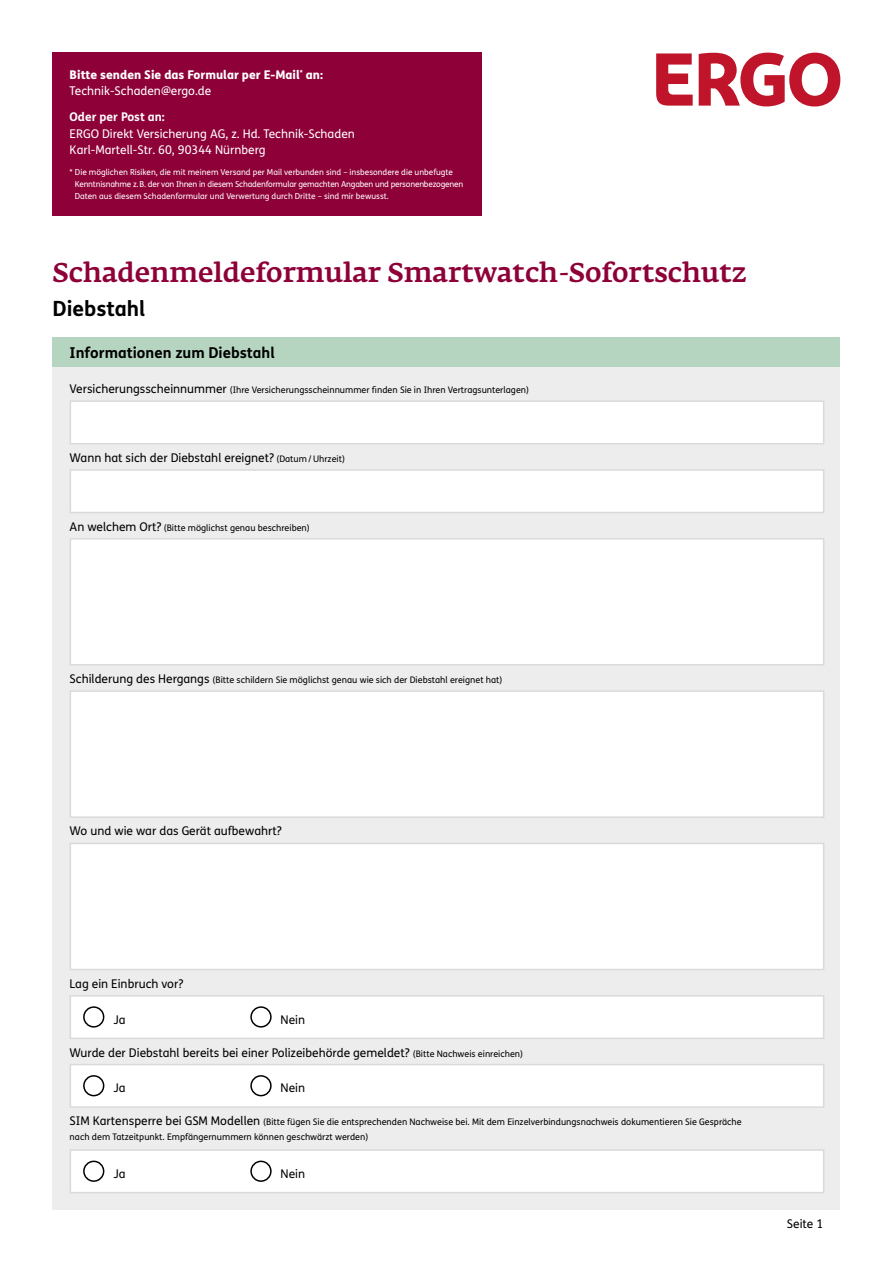
<style>
.page{position:relative;width:893px;height:1263px;background:#fff}
.page>*{position:absolute;margin:0;border:0;box-sizing:border-box;transform-origin:0 0}
.t1{font:500 27px "Fedra Serif A Pro";color:#8e0038}
.t2{font:700 21px "FS Me";color:#000}
.t3{font:700 15px "FS Me";color:#000}
.t4{font:12px "FS Me";color:#000}
.t5{font:12px/16.8px "FS Me";color:#fff}
.t6{font:800 12px/16.8px "FS Me";color:#fff}
.t7{font:700 12px "FS Me";color:#fff}
.t8{font:9px/14.4px "FS Me";color:#000}
.t9{font:8.25px/12px "FS Me";color:#fff}
.s1{font-weight:400}
.s2{font-size:12px}
.s3{font-size:9px}
</style>
<div class="page">
<div style="left:53px;top:337px;width:787px;height:873px;background:#ededed"></div>
<div style="left:70px;top:400px;width:754px;height:44px;background:#fff;border:2px solid #dadada"></div>
<div style="left:70px;top:469px;width:754px;height:44px;background:#fff;border:2px solid #dadada"></div>
<div style="left:70px;top:538px;width:754px;height:128px;background:#fff;border:2px solid #dadada"></div>
<svg style="left:699px;top:53px;width:141px;height:54px"></svg>
<svg style="left:656px;top:53px;width:37px;height:53px"></svg>
<div style="left:70px;top:690px;width:754px;height:128px;background:#fff;border:2px solid #dadada"></div>
<div style="left:70px;top:843px;width:754px;height:127px;background:#fff;border:2px solid #dadada"></div>
<div style="left:53px;top:337px;width:787px;height:30px;background:#b5d5c1"></div>
<div style="left:70px;top:995px;width:754px;height:44px;background:#fff;border:2px solid #dadada"></div>
<div style="left:83px;top:1006px;width:21px;height:21px;border:2px solid #000;border-radius:50%"></div>
<div style="left:250px;top:1006px;width:22px;height:21px;border:2px solid #000;border-radius:50%"></div>
<div style="left:70px;top:1064px;width:754px;height:44px;background:#fff;border:2px solid #dadada"></div>
<div style="left:83px;top:1075px;width:21px;height:21px;border:2px solid #000;border-radius:50%"></div>
<div style="left:250px;top:1075px;width:22px;height:21px;border:2px solid #000;border-radius:50%"></div>
<div style="left:70px;top:1149px;width:754px;height:44px;background:#fff;border:2px solid #dadada"></div>
<div style="left:83px;top:1160px;width:21px;height:22px;border:2px solid #000;border-radius:50%"></div>
<div style="left:250px;top:1160px;width:22px;height:22px;border:2px solid #000;border-radius:50%"></div>
<div style="left:53px;top:53px;width:429px;height:163px;background:#8e0038"></div>
<h3 class="t6" style="left:70px;top:65px;width:255px">Bitte senden Sie das Formular per E-Mail<sup>*</sup> an:<br><span class="s1">Technik-Schaden@ergo.de</span></h3>
<h3 class="t7" style="left:70px;top:107px;width:97px">Oder per Post an:</h3>
<h3 class="t5" style="left:70px;top:125px;width:287px">ERGO Direkt Versicherung AG, z. Hd. Technik-Schaden<br>Karl-Martell-Str. 60, 90344 Nürnberg</h3>
<p class="t9" style="left:75px;top:166px;width:390px;text-indent:-5px">* Die möglichen Risiken, die mit meinem Versand per Mail verbunden sind – insbesondere die unbefugte<br>Kenntnisnahme z.B. der von Ihnen in diesem Schadenformular gemachten Angaben und personenbezogenen<br>Daten aus diesem Schadenformular und Verwertung durch Dritte – sind mir bewusst.</p>
<h1 class="t1" style="left:53px;top:257px;width:695px">Schadenmeldeformular Smartwatch-Sofortschutz</h1>
<h2 class="t2" style="left:53px;top:292px;width:94px">Diebstahl</h2>
<h3 class="t3" style="left:70px;top:341px;width:207px">Informationen zum Diebstahl</h3>
<p class="t8" style="left:70px;top:383px;width:461px"><span class="s2">Versicherungsscheinnummer</span> (Ihre Versicherungsscheinnummer finden Sie in Ihren Vertragsunterlagen)</p>
<h3 class="t4" style="left:70px;top:449px;width:277px">Wann hat sich der Diebstahl ereignet? <span class="s3">(Datum / Uhrzeit)</span></h3>
<p class="t8" style="left:70px;top:520px;width:242px"><span class="s2">An welchem Ort?</span> (Bitte möglichst genau beschreiben)</p>
<p class="t8" style="left:70px;top:673px;width:434px"><span class="s2">Schilderung des Hergangs</span> (Bitte schildern Sie möglichst genau wie sich der Diebstahl ereignet hat)</p>
<h3 class="t4" style="left:70px;top:823px;width:214px">Wo und wie war das Gerät aufbewahrt?</h3>
<h3 class="t4" style="left:70px;top:975px;width:115px">Lag ein Einbruch vor?</h3>
<h3 class="t4" style="left:113px;top:1011px;width:14px">Ja</h3>
<h3 class="t4" style="left:281px;top:1011px;width:26px">Nein</h3>
<h3 class="t4" style="left:70px;top:1044px;width:455px">Wurde der Diebstahl bereits bei einer Polizeibehörde gemeldet? <span class="s3">(Bitte Nachweis einreichen)</span></h3>
<h3 class="t4" style="left:113px;top:1080px;width:14px">Ja</h3>
<h3 class="t4" style="left:281px;top:1080px;width:26px">Nein</h3>
<p class="t8" style="left:70px;top:1115px;width:674px"><span class="s2">SIM Kartensperre bei GSM Modellen</span> (Bitte fügen Sie die entsprechenden Nachweise bei. Mit dem Einzelverbindungsnachweis dokumentieren Sie Gespräche nach dem Tatzeitpunkt. Empfängernummern können geschwärzt werden)</p>
<h3 class="t4" style="left:113px;top:1165px;width:14px">Ja</h3>
<h3 class="t4" style="left:281px;top:1165px;width:26px">Nein</h3>
<h3 class="t4" style="left:787px;top:1215px;width:38px">Seite 1</h3>
</div>
